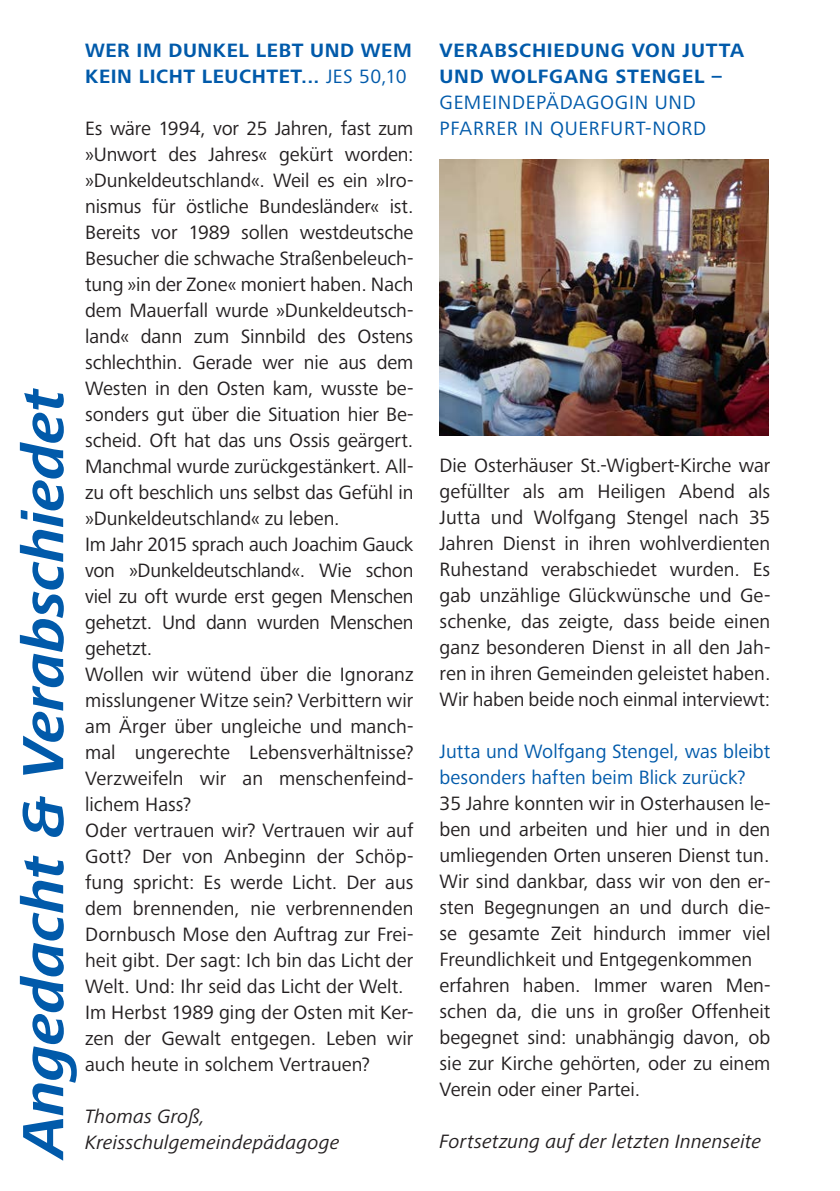
<style>
.page{position:relative;width:840px;height:1191px;background:#fff}
.page>*{position:absolute;margin:0;border:0;box-sizing:border-box;transform-origin:0 0}
.t1{font:20px/26px "Frutiger Next Pro";color:#231f20}
.t2{font:700 20px/26px "Frutiger Next Pro";letter-spacing:.035em;color:#015aaa}
.t3{font:italic 20px/26px "Frutiger Next Pro";letter-spacing:.005em;color:#231f20}
.t4{font:20px/26px "Frutiger Next Pro";letter-spacing:.005em;color:#015aaa}
.t5{font:20px/26px "Frutiger Next Pro";letter-spacing:.025em;color:#015aaa}
.s1{font-weight:400}
</style>
<div class="page">
<svg style="left:20px;top:388px;width:57px;height:772px"></svg>
<img style="left:439px;top:159px;width:329px;height:277px">
<p class="t2" style="left:85px;top:37px;width:328px">WER IM DUNKEL LEBT UND WEM<br>KEIN LICHT LEUCHTET... <span class="s1">JES 50,10</span></p>
<p class="t1" style="left:85px;top:115px;width:330px">Es wäre 1994, vor 25 Jahren, fast zum »Unwort des Jahres« gekürt worden: »Dunkeldeutschland«. Weil es ein »Iro&shy;nismus für östliche Bundesländer« ist.<br>Bereits vor 1989 sollen westdeutsche Besucher die schwache Straßenbeleuch&shy;tung »in der Zone« moniert haben. Nach dem Mauerfall wurde »Dunkeldeutsch&shy;land« dann zum Sinnbild des Ostens schlechthin. Gerade wer nie aus dem Westen in den Osten kam, wusste be&shy;sonders gut über die Situation hier Be&shy;scheid. Oft hat das uns Ossis geärgert.<br>Manchmal wurde zurückgestänkert. All&shy;zu oft beschlich uns selbst das Gefühl in »Dunkeldeutschland« zu leben.<br>Im Jahr 2015 sprach auch Joachim Gauck von »Dunkeldeutschland«. Wie schon viel zu oft wurde erst gegen Menschen gehetzt. Und dann wurden Menschen gehetzt.<br>Wollen wir wütend über die Ignoranz misslungener Witze sein? Verbittern wir am Ärger über ungleiche und manch&shy;mal ungerechte Lebensverhältnisse?<br>Verzweifeln wir an menschenfeind&shy;lichem Hass?<br>Oder vertrauen wir? Vertrauen wir auf Gott? Der von Anbeginn der Schöp&shy;fung spricht: Es werde Licht. Der aus dem brennenden, nie verbrennenden Dornbusch Mose den Auftrag zur Frei&shy;heit gibt. Der sagt: Ich bin das Licht der Welt. Und: Ihr seid das Licht der Welt.<br>Im Herbst 1989 ging der Osten mit Ker&shy;zen der Gewalt entgegen. Leben wir auch heute in solchem Vertrauen?</p>
<p class="t3" style="left:85px;top:1103px;width:256px">Thomas Groß,<br>Kreisschulgemeindepädagoge</p>
<p class="t2" style="left:439px;top:37px;width:306px">VERABSCHIEDUNG VON JUTTA<br>UND WOLFGANG STENGEL –</p>
<p class="t5" style="left:439px;top:89px;width:268px">GEMEINDEPÄDAGOGIN UND<br>PFARRER IN QUERFURT-NORD</p>
<p class="t1" style="left:439px;top:452px;width:332px;text-align:justify">Die Osterhäuser St.-Wigbert-Kirche war gefüllter als am Heiligen Abend als Jutta und Wolfgang Stengel nach 35<br>Jahren Dienst in ihren wohlverdienten Ruhestand verabschiedet wurden. Es gab unzählige Glückwünsche und Ge&shy;schenke, das zeigte, dass beide einen ganz besonderen Dienst in all den Jah&shy;ren in ihren Gemeinden geleistet haben.<br>Wir haben beide noch einmal interviewt:</p>
<p class="t4" style="left:439px;top:738px;width:332px">Jutta und Wolfgang Stengel, was bleibt besonders haften beim Blick zurück?</p>
<p class="t1" style="left:439px;top:790px;width:332px">35 Jahre konnten wir in Osterhausen le&shy;ben und arbeiten und hier und in den umliegenden Orten unseren Dienst tun.<br>Wir sind dankbar, dass wir von den er&shy;sten Begegnungen an und durch die&shy;se gesamte Zeit hindurch immer viel Freundlichkeit und Entgegenkommen erfahren haben. Immer waren Men&shy;schen da, die uns in großer Offenheit begegnet sind: unabhängig davon, ob sie zur Kirche gehörten, oder zu einem Verein oder einer Partei.</p>
<p class="t3" style="left:439px;top:1128px;width:323px">Fortsetzung auf der letzten Innenseite</p>
</div>
